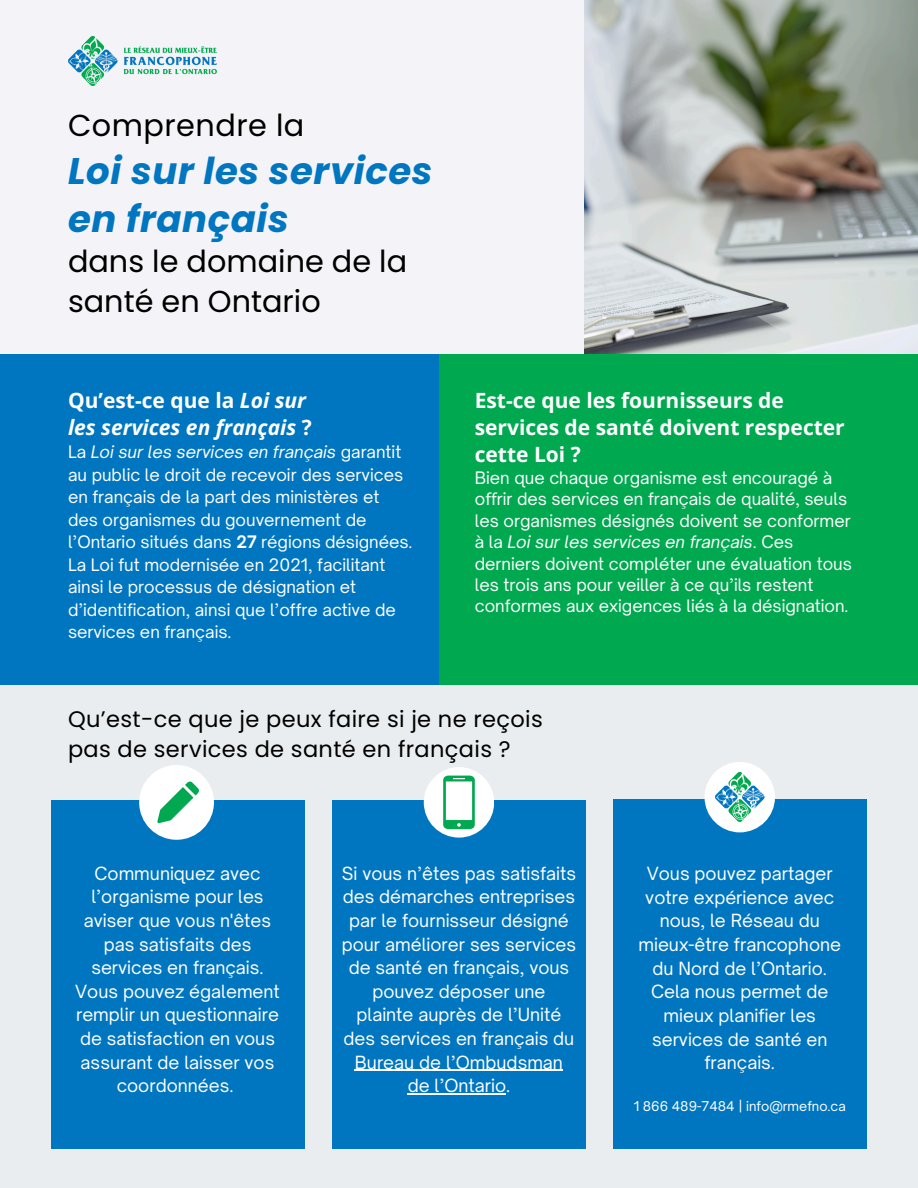
<style>
.page{position:relative;width:918px;height:1188px;background:#0076c0}
.page>*{position:absolute;margin:0;border:0;box-sizing:border-box;transform-origin:0 0}
.t1{font:italic 700 37.05px/48.3px "Poppins";letter-spacing:.015em;color:#0076c0}
.t2{font:30.3px/39.3px "Poppins";color:#000}
.t3{font:22.5px/29.2px "Poppins";letter-spacing:.015em;color:#000}
.t4{font:700 21px/27px "Open Sans";color:#fff}
.t5{font:italic 700 21px/27px "Open Sans";color:#fff}
.t6{font:17.4px/23.7px "Open Sauce One";color:#fff;text-align:center}
.t7{font:16.5px/22.5px "Open Sauce One";color:#fff}
.t8{font:12.9px "Open Sauce One";color:#fff}
.s1{font-style:normal}
.s2{font-style:italic}
.s3{font-weight:700}
.s4{font-family:"Noto Sans"}
</style>
<div class="page">
<div style="left:440px;top:228px;width:478px;height:515px;background:#00a94f"></div>
<div style="left:0;top:0;width:597px;height:354px;background:#f4f4f8"></div>
<img style="left:585px;top:0;width:333px;height:353px">
<div style="left:0;top:685px;width:918px;height:503px;background:#eaedef"></div>
<div style="left:613px;top:799px;width:254px;height:350px;background:#0076c0"></div>
<div style="left:51px;top:800px;width:254px;height:349px;background:#0076c0"></div>
<div style="left:139px;top:765px;width:75px;height:75px;background:#fff;border-radius:50%"></div>
<svg style="left:157px;top:782px;width:42px;height:41px"></svg>
<div style="left:332px;top:800px;width:254px;height:349px;background:#0076c0"></div>
<div style="left:424px;top:767px;width:70px;height:71px;background:#fff;border-radius:50%"></div>
<div style="left:705px;top:762px;width:70px;height:70px;background:#fff;border-radius:50%"></div>
<svg style="left:443px;top:776px;width:32px;height:53px"></svg>
<img style="left:715px;top:772px;width:50px;height:50px">
<img style="left:68px;top:36px;width:149px;height:50px">
<hr style="left:355px;top:1070px;width:208px;height:1px;background:#fff">
<hr style="left:408px;top:1093px;width:98px;height:2px;background:#fff">
<p class="t2" style="left:68px;top:106px;width:238px">Comprendre la</p>
<p class="t1" style="left:68px;top:146px;width:366px">Loi sur les services en français</p>
<p class="t2" style="left:68px;top:242px;width:341px">dans le domaine de la santé en Ontario</p>
<h1 class="t5" style="left:68px;top:386px;width:245px"><span class="s1">Qu’est-ce que la</span> Loi sur les services en français <span class="s1">?</span></h1>
<h1 class="t7" style="left:68px;top:441px;width:346px">La <span class="s2">Loi sur les services en français</span> garantit au public le droit de recevoir des services en français de la part des ministères et des organismes du gouvernement de l’Ontario situés dans <span class="s3">27</span> régions désignées.<br>La Loi fut modernisée en 2021, facilitant ainsi le processus de désignation et d’identification, ainsi que l’offre active de services en français.</h1>
<p class="t4" style="left:475px;top:386px;width:372px">Est-ce que les fournisseurs de services de santé doivent respecter cette Loi ?</p>
<p class="t7" style="left:475px;top:467px;width:379px;line-height:21.3px">Bien que chaque organisme est encouragé à o<span class="s4">ff</span>rir des services en français de qualité, seuls les organismes désignés doivent se conformer à la <span class="s2">Loi sur les services en français</span>. Ces derniers doivent compléter une évaluation tous les trois ans pour veiller à ce qu’ils restent conformes aux exigences liés à la désignation.</p>
<h3 class="t3" style="left:68px;top:705px;width:476px">Qu’est-ce que je peux faire si je ne reçois pas de services de santé en français ?</h3>
<h3 class="t6" style="left:75px;top:861px;width:206px">Communiquez avec l’organisme pour les aviser que vous n'êtes pas satisfaits des services en français.<br>Vous pouvez également remplir un questionnaire de satisfaction en vous assurant de laisser vos coordonnées.</h3>
<h2 class="t6" style="left:342px;top:861px;width:236px">Si vous n’êtes pas satisfaits des démarches entreprises par le fournisseur désigné pour améliorer ses services de santé en français, vous pouvez déposer une plainte auprès de l’Unité des services en français du<br>Bureau de l’Ombudsman<br>de l’Ontario.</h2>
<p class="t6" style="left:638px;top:861px;width:204px">Vous pouvez partager votre expérience avec nous, le Réseau du mieux-être francophone du Nord de l’Ontario.<br>Cela nous permet de mieux planifier les services de santé en français.</p>
<h3 class="t8" style="left:634px;top:1098px;width:214px">1 866 489-7484 | info@rmefno.ca</h3>
</div>
